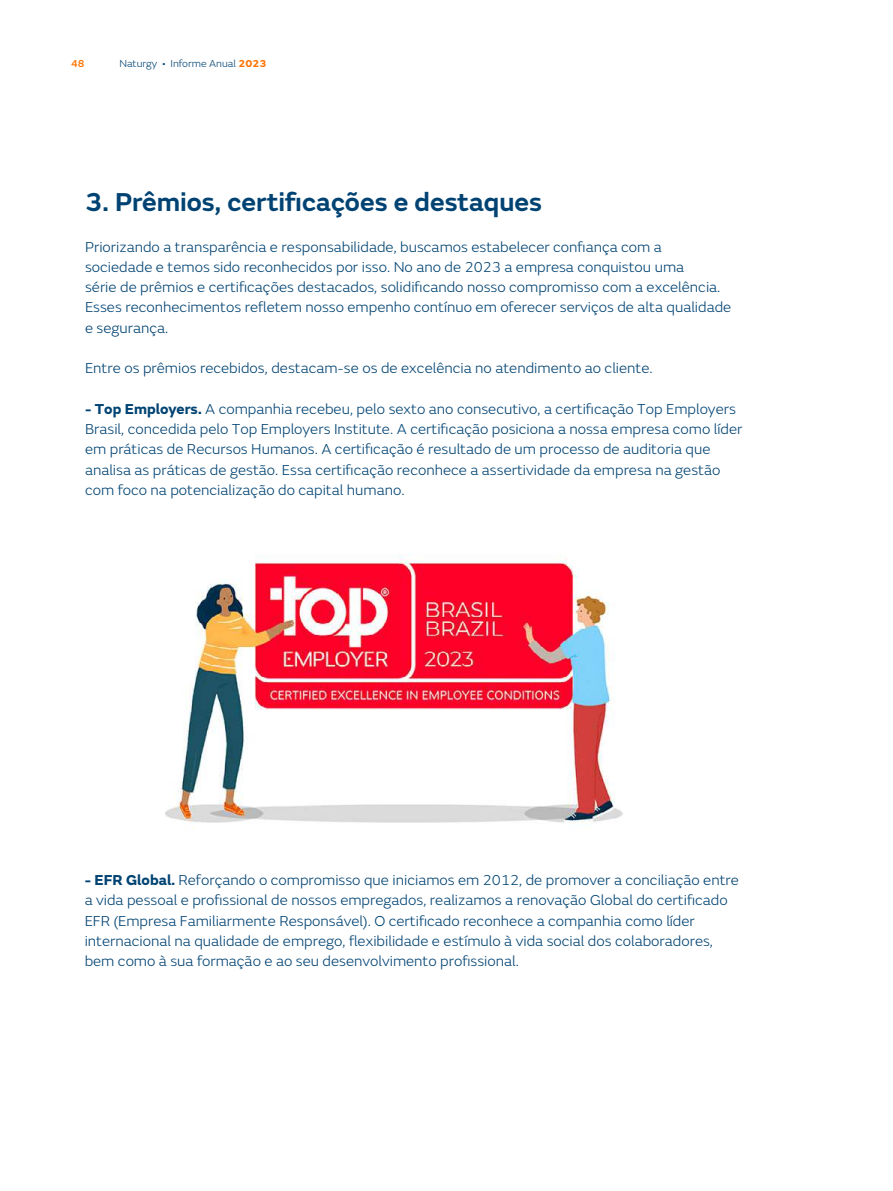
<style>
.page{position:relative;width:893px;height:1191px;background:#fff}
.page>*{position:absolute;margin:0;border:0;box-sizing:border-box;transform-origin:0 0}
.t1{font:600 27px "FS Emeric";color:#004373}
.t2{font:300 15px/20.2px "FS Emeric";color:#004373}
.t3{font:300 10.5px "FS Emeric";color:#004373}
.t4{font:500 10.5px "FS Emeric";color:#ff7300}
.s1{font-weight:700;color:#ff7300}
.s2{font-weight:700}
</style>
<div class="page">
<img style="left:165px;top:554px;width:458px;height:269px">
<p class="t4" style="left:71px;top:56px;width:15px">48</p>
<p class="t3" style="left:119px;top:57px;width:148px">Naturgy • Informe Anual <span class="s1">2023</span></p>
<h1 class="t1" style="left:85px;top:181px;width:459px">3. Prêmios, certificações e destaques</h1>
<p class="t2" style="left:85px;top:236px;width:648px">Priorizando a transparência e responsabilidade, buscamos estabelecer confiança com a sociedade e temos sido reconhecidos por isso. No ano de 2023 a empresa conquistou uma<br>série de prêmios e certificações destacados, solidificando nosso compromisso com a excelência.<br>Esses reconhecimentos refletem nosso empenho contínuo em oferecer serviços de alta qualidade e segurança.</p>
<p class="t2" style="left:85px;top:357px;width:569px">Entre os prêmios recebidos, destacam-se os de excelência no atendimento ao cliente.</p>
<p class="t2" style="left:85px;top:398px;width:659px"><span class="s2">- Top Employers.</span> A companhia recebeu, pelo sexto ano consecutivo, a certificação Top Employers Brasil, concedida pelo Top Employers Institute. A certificação posiciona a nossa empresa como líder em práticas de Recursos Humanos. A certificação é resultado de um processo de auditoria que analisa as práticas de gestão. Essa certificação reconhece a assertividade da empresa na gestão com foco na potencialização do capital humano.</p>
<p class="t2" style="left:85px;top:869px;width:656px"><span class="s2">- EFR Global.</span> Reforçando o compromisso que iniciamos em 2012, de promover a conciliação entre a vida pessoal e profissional de nossos empregados, realizamos a renovação Global do certificado EFR (Empresa Familiarmente Responsável). O certificado reconhece a companhia como líder internacional na qualidade de emprego, flexibilidade e estímulo à vida social dos colaboradores, bem como à sua formação e ao seu desenvolvimento profissional.</p>
</div>
